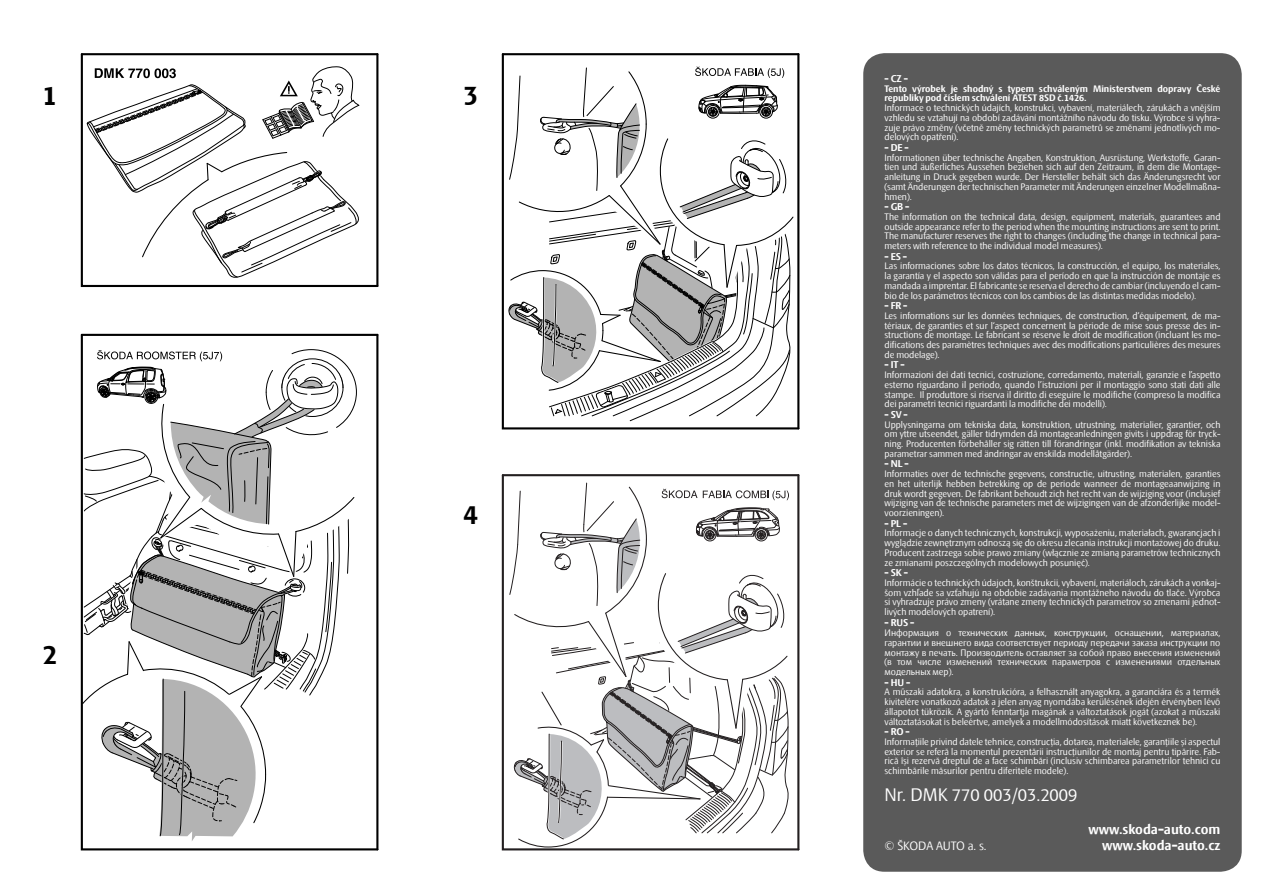
<style>
.page{position:relative;width:1263px;height:893px;background:#fff}
.page>*{position:absolute;margin:0;border:0;box-sizing:border-box;transform-origin:0 0}
.t1{font:700 27px "Skoda Sans";color:#000}
.t2{font:18px "Skoda Sans";color:#fff}
.t3{font:700 13.5px "Skoda Sans";color:#fff}
.t4{font:12px "Skoda Sans";letter-spacing:-.01em;color:#fff}
.t5{font:700 9.75px "Skoda Sans";color:#fff}
.t6{font:9.3px/9.8px "Skoda Sans";color:#fff;text-align:justify}
.t7{font:700 9.3px/9.8px "Skoda Sans";color:#fff}
</style>
<div class="page">
<div style="left:863px;top:53px;width:379px;height:819px;background:#5a5a5a;border-radius:21px"></div>
<svg style="left:81px;top:334px;width:297px;height:516px"></svg>
<hr style="left:376px;top:335px;width:2px;height:514px;background:#000">
<svg style="left:150px;top:345px;width:212px;height:231px"></svg>
<svg style="left:81px;top:349px;width:276px;height:492px"></svg>
<svg style="left:81px;top:53px;width:297px;height:234px"></svg>
<hr style="left:376px;top:54px;width:2px;height:232px;background:#000">
<svg style="left:86px;top:66px;width:275px;height:217px"></svg>
<svg style="left:502px;top:474px;width:297px;height:376px"></svg>
<hr style="left:797px;top:475px;width:2px;height:374px;background:#231f20">
<svg style="left:510px;top:483px;width:283px;height:365px"></svg>
<svg style="left:502px;top:53px;width:297px;height:376px"></svg>
<hr style="left:797px;top:54px;width:2px;height:374px;background:#000">
<svg style="left:508px;top:67px;width:287px;height:354px"></svg>
<h1 class="t1" style="left:43px;top:80px;width:16px">1</h1>
<h1 class="t1" style="left:43px;top:639px;width:16px">2</h1>
<h1 class="t1" style="left:463px;top:80px;width:16px">3</h1>
<h1 class="t1" style="left:463px;top:499px;width:16px">4</h1>
<p class="t5" style="left:884px;top:73px;width:25px">- CZ -</p>
<p class="t7" style="left:884px;top:84px;width:337px">Tento výrobek je shodný s typem schváleným Ministerstvem dopravy České republiky pod číslem schválení ATEST 8SD č.1426.</p>
<p class="t6" style="left:884px;top:103px;width:337px">Informace o technických údajích, konstrukci, vybavení, materiálech, zárukách a vnějším vzhledu se vztahují na období zadávání montážního návodu do tisku. Výrobce si vyhra&shy;zuje právo změny (včetně změny technických parametrů se změnami jednotlivých mo&shy;delových opatření).</p>
<p class="t5" style="left:884px;top:142px;width:26px">- DE -</p>
<p class="t6" style="left:884px;top:153px;width:337px">Informationen über technische Angaben, Konstruktion, Ausrüstung, Werkstoffe, Garan&shy;tien und äußerliches Aussehen beziehen sich auf den Zeitraum, in dem die Montage&shy;anleitung in Druck gegeben wurde. Der Hersteller behält sich das Änderungsrecht vor (samt Änderungen der technischen Parameter mit Änderungen einzelner Modellmaßna&shy;hmen).</p>
<p class="t5" style="left:884px;top:201px;width:26px">- GB -</p>
<p class="t6" style="left:884px;top:212px;width:337px">The information on the technical data, design, equipment, materials, guarantees and outside appearance refer to the period when the mounting instructions are sent to print.<br>The manufacturer reserves the right to changes (including the change in technical para&shy;meters with reference to the individual model measures).</p>
<p class="t5" style="left:884px;top:251px;width:24px">- ES -</p>
<p class="t6" style="left:884px;top:261px;width:337px">Las informaciones sobre los datos técnicos, la construcción, el equipo, los materiales, la garantía y el aspecto son válidas para el período en que la instrucción de montaje es mandada a imprentar. El fabricante se reserva el derecho de cambiar (incluyendo el cam&shy;bio de los parámetros técnicos con los cambios de las distintas medidas modelo).</p>
<p class="t5" style="left:884px;top:300px;width:24px">- FR -</p>
<p class="t6" style="left:884px;top:311px;width:337px">Les informations sur les données techniques, de construction, d‘équipement, de ma&shy;tériaux, de garanties et sur l‘aspect concernent la période de mise sous presse des in&shy;structions de montage. Le fabricant se réserve le droit de modification (incluant les mo&shy;difications des paramètres techniques avec des modifications particulières des mesures de modelage).</p>
<p class="t5" style="left:884px;top:359px;width:22px">- IT -</p>
<p class="t6" style="left:884px;top:370px;width:337px">Informazioni dei dati tecnici, costruzione, corredamento, materiali, garanzie e l’aspetto esterno riguardano il periodo, quando l’istruzioni per il montaggio sono stati dati alle stampe. Il produttore si riserva il diritto di eseguire le modifiche (compreso la modifica dei parametri tecnici riguardanti la modifiche dei modelli).</p>
<p class="t5" style="left:884px;top:409px;width:25px">- SV -</p>
<p class="t6" style="left:884px;top:420px;width:337px">Upplysningarna om tekniska data, konstruktion, utrustning, materialier, garantier, och om yttre utseendet, gäller tidrymden då montageanledningen givits i uppdrag för tryck&shy;ning. Producenten förbehåller sig rätten till förandringar (inkl. modifikation av tekniska parametrar sammen med ändringar av enskilda modellåtgärder).</p>
<p class="t5" style="left:884px;top:458px;width:26px">- NL -</p>
<p class="t6" style="left:884px;top:469px;width:337px">Informaties over de technische gegevens, constructie, uitrusting, materialen, garanties en het uiterlijk hebben betrekking op de periode wanneer de montageaanwijzing in druk wordt gegeven. De fabrikant behoudt zich het recht van de wijziging voor (inclusief wijziging van de technische parameters met de wijzigingen van de afzonderlijke model&shy;voorzieningen).</p>
<p class="t5" style="left:884px;top:518px;width:24px">- PL -</p>
<p class="t6" style="left:884px;top:528px;width:337px">Informacje o danych technicznych, konstrukcji, wyposażeniu, materiałach, gwarancjach i wyglądzie zewnętrznym odnoszą się do okresu zlecania instrukcji montażowej do druku.<br>Producent zastrzega sobie prawo zmiany (włącznie ze zmianą parametrów technicznych ze zmianami poszczególnych modelowych posunięć).</p>
<p class="t5" style="left:884px;top:567px;width:25px">- SK -</p>
<p class="t6" style="left:884px;top:578px;width:337px">Informácie o technických údajoch, konštrukcii, vybavení, materiáloch, zárukách a vonkaj&shy;šom vzhľade sa vzťahujú na obdobie zadávania montážneho návodu do tlače. Výrobca si vyhradzuje právo zmeny (vrátane zmeny technických parametrov so zmenami jednot&shy;livých modelových opatrení).</p>
<p class="t5" style="left:884px;top:617px;width:31px">- RUS -</p>
<p class="t6" style="left:884px;top:628px;width:337px">Информация о технических данных, конструкции, оснащении, материалах, гарантии и внешнего вида соответствует периоду передачи заказа инструкции по монтажу в печать. Производитель оставляет за собой право внесения изменений (в том числе изменений технических параметров с изменениями отдельных модельных мер).</p>
<p class="t5" style="left:884px;top:677px;width:27px">- HU -</p>
<p class="t6" style="left:884px;top:687px;width:337px">A műszaki adatokra, a konstrukcióra, a felhasznált anyagokra, a garanciára és a termék kivitelére vonatkozó adatok a jelen anyag nyomdába kerülésének idején érvényben lévő állapotot tükrözik. A gyártó fenntartja magának a változtatások jogát (azokat a műszaki változtatásokat is beleértve, amelyek a modellmódosítások miatt következnek be).</p>
<p class="t5" style="left:884px;top:726px;width:27px">- RO -</p>
<p class="t6" style="left:884px;top:737px;width:337px">Informaţiile privind datele tehnice, construcţia, dotarea, materialele, garanţiile şi aspectul exterior se referă la momentul prezentării instrucţiunilor de montaj pentru tipărire. Fab&shy;rică îşi rezervă dreptul de a face schimbări (inclusiv schimbarea parametrilor tehnici cu schimbările măsurilor pentru diferitele modele).</p>
<h2 class="t2" style="left:884px;top:784px;width:194px">Nr. DMK 770 003/03.2009</h2>
<h3 class="t3" style="left:1088px;top:821px;width:133px">www.skoda-auto.com</h3>
<p class="t4" style="left:884px;top:839px;width:104px">© ŠKODA AUTO a. s.</p>
<h3 class="t3" style="left:1102px;top:838px;width:120px">www.skoda-auto.cz</h3>
</div>
